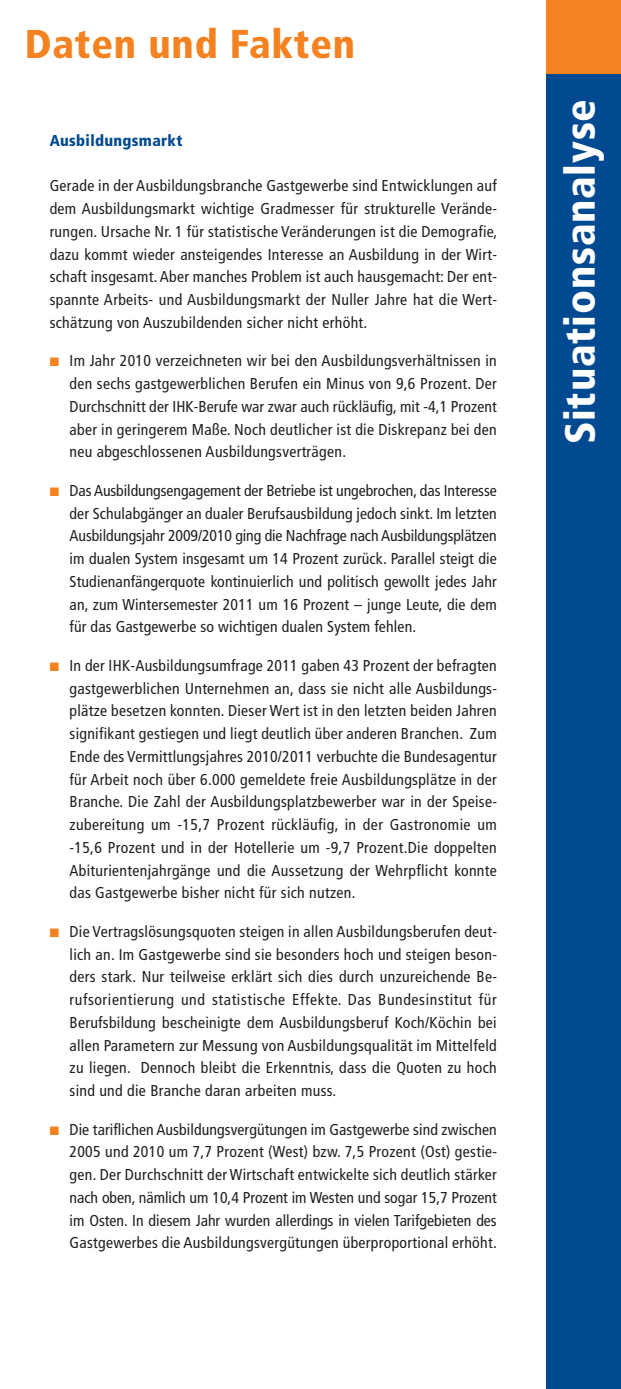
<style>
.page{position:relative;width:621px;height:1389px;background:#fff}
.page>*{position:absolute;margin:0;border:0;box-sizing:border-box;transform-origin:0 0}
.t1{font:900 condensed 42px "Frutiger";letter-spacing:.02em;color:#fff}
.t2{font:900 condensed 40.25px "Frutiger";letter-spacing:.02em;color:#f58220}
.t3{font:condensed 15.75px/22.8px "Frutiger";letter-spacing:.02em;color:#231f20;text-align:justify}
.t4{font:900 condensed 15.75px "Frutiger";letter-spacing:.02em;color:#014990}
.s1{color:#f58220}
</style>
<div class="page">
<div style="left:546px;top:0;width:74px;height:74px;background:#f58220"></div>
<div style="left:546px;top:74px;width:74px;height:1315px;background:#014990"></div>
<h2 class="t2" style="left:25px;top:28px;width:332px">Daten und Fakten</h2>
<p class="t4" style="left:50px;top:134px;width:134px">Ausbildungsmarkt</p>
<p class="t3" style="left:50px;top:176px;width:449px">Gerade in der Ausbildungsbranche Gastgewerbe sind Entwicklungen auf dem Ausbildungsmarkt wichtige Gradmesser für strukturelle Verände&shy;rungen. Ursache Nr. 1 für statistische Veränderungen ist die Demografie, dazu kommt wieder ansteigendes Interesse an Ausbildung in der Wirt&shy;schaft insgesamt. Aber manches Problem ist auch hausgemacht: Der ent&shy;spannte Arbeits- und Ausbildungsmarkt der Nuller Jahre hat die Wert&shy;schätzung von Auszubildenden sicher nicht erhöht.</p>
<p class="t3" style="left:69px;top:351px;width:428px;text-indent:-20px"><span class="s1">■</span> Im Jahr 2010 verzeichneten wir bei den Ausbildungsverhältnissen in den sechs gastgewerblichen Berufen ein Minus von 9,6 Prozent. Der Durchschnitt der IHK-Berufe war zwar auch rückläufig, mit -4,1 Prozent aber in geringerem Maße. Noch deutlicher ist die Diskrepanz bei den neu abgeschlossenen Ausbildungsverträgen.</p>
<p class="t3" style="left:69px;top:480px;width:428px;text-indent:-20px"><span class="s1">■</span> Das Ausbildungsengagement der Betriebe ist ungebrochen, das Interesse der Schulabgänger an dualer Berufsausbildung jedoch sinkt. Im letzten Ausbildungsjahr 2009/2010 ging die Nachfrage nach Ausbildungsplätzen im dualen System insgesamt um 14 Prozent zurück. Parallel steigt die Studienanfängerquote kontinuierlich und politisch gewollt jedes Jahr an, zum Wintersemester 2011 um 16 Prozent – junge Leute, die dem für das Gastgewerbe so wichtigen dualen System fehlen.</p>
<p class="t3" style="left:69px;top:655px;width:428px;text-indent:-20px"><span class="s1">■</span> In der IHK-Ausbildungsumfrage 2011 gaben 43 Prozent der befragten gastgewerblichen Unternehmen an, dass sie nicht alle Ausbildungs&shy;plätze besetzen konnten. Dieser Wert ist in den letzten beiden Jahren signifikant gestiegen und liegt deutlich über anderen Branchen. Zum Ende des Vermittlungsjahres 2010/2011 verbuchte die Bundesagentur für Arbeit noch über 6.000 gemeldete freie Ausbildungsplätze in der Branche. Die Zahl der Ausbildungsplatzbewerber war in der Speise&shy;zubereitung um -15,7 Prozent rückläufig, in der Gastronomie um -15,6 Prozent und in der Hotellerie um -9,7 Prozent.Die doppelten Abiturientenjahrgänge und die Aussetzung der Wehrpflicht konnte das Gastgewerbe bisher nicht für sich nutzen.</p>
<p class="t3" style="left:69px;top:921px;width:428px;text-indent:-20px"><span class="s1">■</span> Die Vertragslösungsquoten steigen in allen Ausbildungsberufen deut&shy;lich an. Im Gastgewerbe sind sie besonders hoch und steigen beson&shy;ders stark. Nur teilweise erklärt sich dies durch unzureichende Be&shy;rufsorientierung und statistische Effekte. Das Bundesinstitut für Berufsbildung bescheinigte dem Ausbildungsberuf Koch/Köchin bei allen Parametern zur Messung von Ausbildungsqualität im Mittelfeld zu liegen. Dennoch bleibt die Erkenntnis, dass die Quoten zu hoch sind und die Branche daran arbeiten muss.</p>
<p class="t3" style="left:69px;top:1119px;width:428px;text-indent:-20px"><span class="s1">■</span> Die tariflichen Ausbildungsvergütungen im Gastgewerbe sind zwischen 2005 und 2010 um 7,7 Prozent (West) bzw. 7,5 Prozent (Ost) gestie&shy;gen. Der Durchschnitt der Wirtschaft entwickelte sich deutlich stärker nach oben, nämlich um 10,4 Prozent im Westen und sogar 15,7 Prozent im Osten. In diesem Jahr wurden allerdings in vielen Tarifgebieten des Gastgewerbes die Ausbildungsvergütungen überproportional erhöht.</p>
<h1 class="t1" style="left:563px;top:444px;width:347px;rotate:-90deg">Situationsanalyse</h1>
</div>
